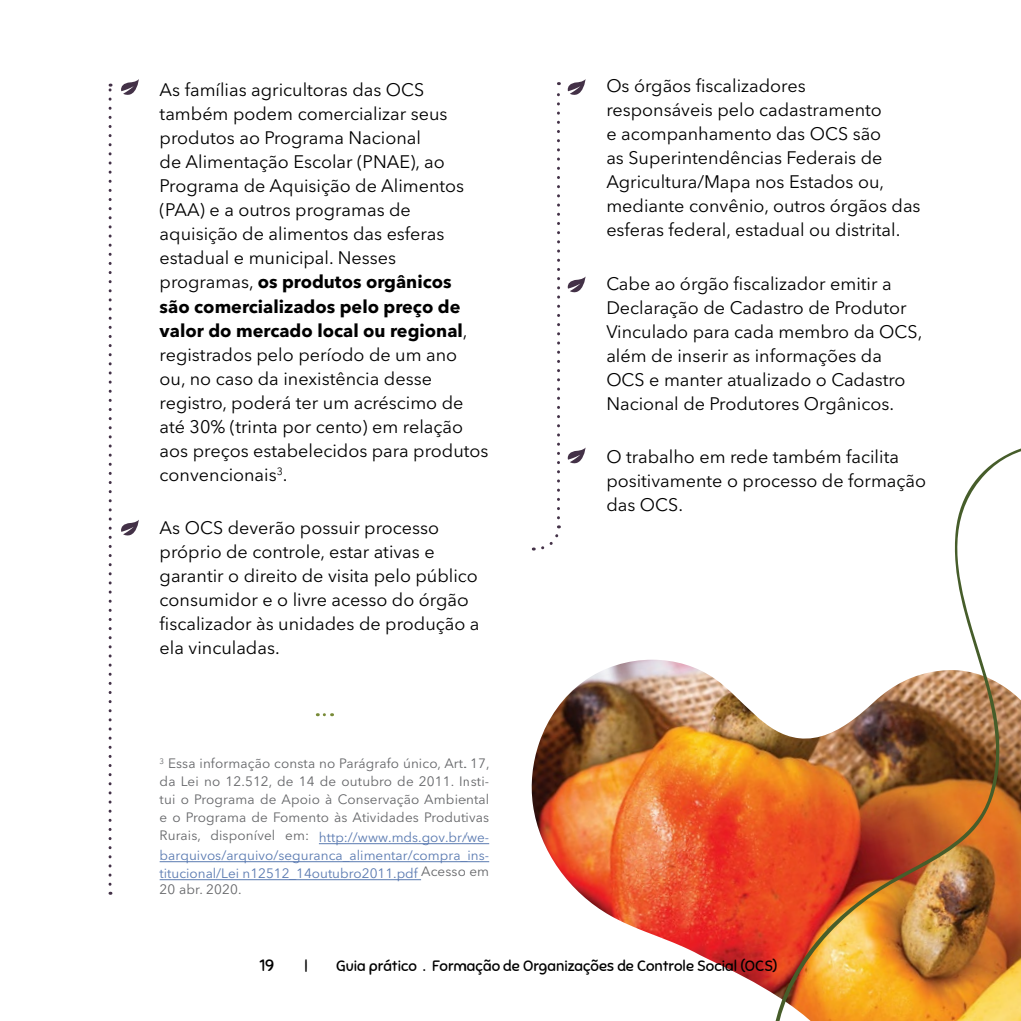
<style>
.page{position:relative;width:1021px;height:1021px;background:#fff}
.page>*{position:absolute;margin:0;border:0;box-sizing:border-box;transform-origin:0 0}
.t1{font:18px/24px "Avenir Next LT Pro";color:#000}
.t2{font:16.5px "Sniglet";color:#000}
.t3{font:15px "Sniglet";letter-spacing:.005em;color:#000}
.t4{font:13.5px/18px "Avenir Next LT Pro";letter-spacing:.01em;color:#656669;text-align:justify}
.t5{font:13.5px/18px "Avenir Next LT Pro";color:#5a7ab1;text-align:justify}
.s1{font-weight:700}
</style>
<div class="page">
<svg style="left:533px;top:82px;width:28px;height:469px"></svg>
<svg style="left:108px;top:84px;width:5px;height:810px"></svg>
<svg style="left:567px;top:79px;width:18px;height:16px"></svg>
<svg style="left:567px;top:277px;width:18px;height:16px"></svg>
<svg style="left:567px;top:448px;width:18px;height:16px"></svg>
<svg style="left:121px;top:79px;width:18px;height:16px"></svg>
<svg style="left:121px;top:520px;width:18px;height:16px"></svg>
<hr style="left:319px;top:843px;width:170px;height:1px;background:#5a7ab1">
<hr style="left:160px;top:861px;width:329px;height:1px;background:#5a7ab1">
<hr style="left:160px;top:879px;width:261px;height:1px;background:#5a7ab1">
<svg style="left:317px;top:713px;width:7px;height:3px"></svg>
<img style="left:531px;top:659px;width:228px;height:326px">
<img style="left:759px;top:449px;width:261px;height:571px">
<p class="t1" style="left:160px;top:78px;width:330px">As famílias agricultoras das OCS também podem comercializar seus produtos ao Programa Nacional<br>de Alimentação Escolar (PNAE), ao Programa de Aquisição de Alimentos (PAA) e a outros programas de aquisição de alimentos das esferas estadual e municipal. Nesses programas, <span class="s1">os produtos orgânicos<br>são comercializados pelo preço de valor do mercado local ou regional</span>, registrados pelo período de um ano<br>ou, no caso da inexistência desse registro, poderá ter um acréscimo de até 30% (trinta por cento) em relação aos preços estabelecidos para produtos convencionais<sup>3</sup>.</p>
<p class="t1" style="left:160px;top:516px;width:321px">As OCS deverão possuir processo próprio de controle, estar ativas e garantir o direito de visita pelo público consumidor e o livre acesso do órgão fiscalizador às unidades de produção a ela vinculadas.</p>
<p class="t4" style="left:160px;top:754px;width:331px"><sup>3</sup> Essa informação consta no Parágrafo único, Art. 17, da Lei no 12.512, de 14 de outubro de 2011. Insti&shy;tui o Programa de Apoio à Conservação Ambiental e o Programa de Fomento às Atividades Produtivas</p>
<p class="t5" style="left:160px;top:828px;width:331px"><sup>Rurais,</sup> <sup>disponível</sup> <sup>em:</sup> http://www.mds.gov.br/we&shy;barquivos/arquivo/seguranca_alimentar/compra_ins&shy;titucional/Lei n12512_14outubro2011.pdf <sup>Acesso</sup> <sup>em</sup></p>
<p class="t4" style="left:160px;top:880px;width:83px">20 abr. 2020.</p>
<p class="t1" style="left:606px;top:73px;width:316px">Os órgãos fiscalizadores<br>responsáveis pelo cadastramento<br>e acompanhamento das OCS são<br>as Superintendências Federais de Agricultura/Mapa nos Estados ou, mediante convênio, outros órgãos das esferas federal, estadual ou distrital.</p>
<p class="t1" style="left:606px;top:271px;width:317px">Cabe ao órgão fiscalizador emitir a Declaração de Cadastro de Produtor Vinculado para cada membro da OCS, além de inserir as informações da OCS e manter atualizado o Cadastro Nacional de Produtores Orgânicos.</p>
<p class="t1" style="left:606px;top:445px;width:321px">O trabalho em rede também facilita positivamente o processo de formação das OCS.</p>
<p class="t2" style="left:259px;top:955px;width:16px">19</p>
<p class="t3" style="left:304px;top:957px;width:5px">|</p>
<p class="t3" style="left:336px;top:957px;width:443px">Guia prático . Formação de Organizações de Controle Social (OCS)</p>
</div>
